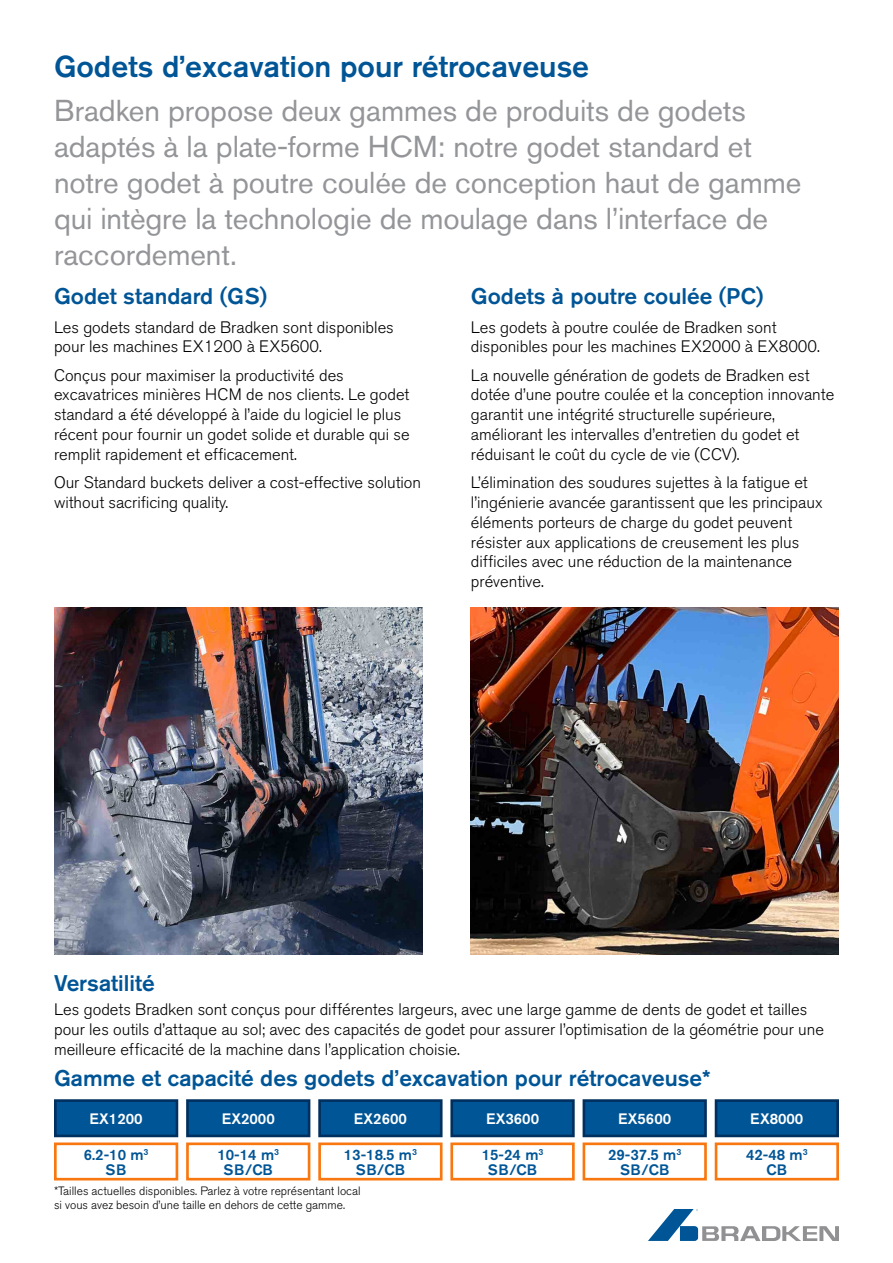
<style>
.page{position:relative;width:893px;height:1263px;background:#fff}
.page>*{position:absolute;margin:0;border:0;box-sizing:border-box;transform-origin:0 0}
.t1{font:30px/36px "Akzidenz Grotesk BE";letter-spacing:-.005em;color:#939598}
.t2{font:500 30px "Akzidenz Grotesk BE";color:#005596}
.t3{font:500 22.5px "Akzidenz Grotesk BE";color:#005596}
.t4{font:300 16.5px/19.8px "Akzidenz Grotesk BE";color:#000}
.t5{font:500 15px/15px "Akzidenz Grotesk BE";color:#005596;text-align:center}
.t6{font:500 15px "Akzidenz Grotesk BE";color:#fff}
.t7{font:300 12px/14.4px "Akzidenz Grotesk BE";color:#000}
</style>
<div class="page">
<svg style="left:648px;top:1209px;width:191px;height:32px"></svg>
<div style="left:54px;top:1099px;width:124px;height:38px;background:#005596;border:3px solid #00305f"></div>
<div style="left:54px;top:1142px;width:124px;height:38px;border:3px solid #f9770f"></div>
<div style="left:186px;top:1099px;width:124px;height:38px;background:#005596;border:3px solid #00305f"></div>
<div style="left:186px;top:1142px;width:124px;height:38px;border:3px solid #f9770f"></div>
<div style="left:318px;top:1099px;width:125px;height:38px;background:#005596;border:3px solid #00305f"></div>
<div style="left:318px;top:1142px;width:125px;height:38px;border:3px solid #f9770f"></div>
<div style="left:450px;top:1099px;width:125px;height:38px;background:#005596;border:3px solid #00305f"></div>
<div style="left:450px;top:1142px;width:125px;height:38px;border:3px solid #f9770f"></div>
<div style="left:715px;top:1099px;width:124px;height:38px;background:#005596;border:3px solid #00305f"></div>
<div style="left:583px;top:1099px;width:124px;height:38px;background:#005596;border:3px solid #00305f"></div>
<div style="left:715px;top:1142px;width:124px;height:38px;border:3px solid #f9770f"></div>
<div style="left:583px;top:1142px;width:124px;height:38px;border:3px solid #f9770f"></div>
<img style="left:471px;top:607px;width:368px;height:347px">
<img style="left:54px;top:607px;width:368px;height:347px">
<h1 class="t2" style="left:54px;top:48px;width:537px">Godets d’excavation pour rétrocaveuse</h1>
<h1 class="t1" style="left:54px;top:92px;width:749px">Bradken propose deux gammes de produits de godets adaptés à la plate-forme HCM: notre godet standard et notre godet à poutre coulée de conception haut de gamme qui intègre la technologie de moulage dans l’interface de raccordement.</h1>
<h2 class="t3" style="left:54px;top:283px;width:215px">Godet standard (GS)</h2>
<p class="t4" style="left:54px;top:317px;width:341px">Les godets standard de Bradken sont disponibles pour les machines EX1200 à EX5600.</p>
<p class="t4" style="left:54px;top:365px;width:357px">Conçus pour maximiser la productivité des excavatrices minières HCM de nos clients. Le godet standard a été développé à l’aide du logiciel le plus récent pour fournir un godet solide et durable qui se remplit rapidement et efficacement.</p>
<p class="t4" style="left:54px;top:473px;width:369px">Our Standard buckets deliver a cost-effective solution without sacrificing quality.</p>
<h2 class="t3" style="left:471px;top:283px;width:294px">Godets à poutre coulée (PC)</h2>
<p class="t4" style="left:471px;top:317px;width:350px">Les godets à poutre coulée de Bradken sont disponibles pour les machines EX2000 à EX8000.</p>
<p class="t4" style="left:471px;top:365px;width:365px">La nouvelle génération de godets de Bradken est dotée d’une poutre coulée et la conception innovante garantit une intégrité structurelle supérieure, améliorant les intervalles d’entretien du godet et réduisant le coût du cycle de vie (CCV).</p>
<p class="t4" style="left:471px;top:473px;width:353px">L’élimination des soudures sujettes à la fatigue et l’ingénierie avancée garantissent que les principaux éléments porteurs de charge du godet peuvent résister aux applications de creusement les plus difficiles avec une réduction de la maintenance préventive.</p>
<h2 class="t3" style="left:54px;top:969px;width:102px">Versatilité</h2>
<p class="t4" style="left:54px;top:1000px;width:771px">Les godets Bradken sont conçus pour différentes largeurs, avec une large gamme de dents de godet et tailles pour les outils d’attaque au sol; avec des capacités de godet pour assurer l’optimisation de la géométrie pour une meilleure efficacité de la machine dans l’application choisie.</p>
<h2 class="t3" style="left:54px;top:1064px;width:658px">Gamme et capacité des godets d’excavation pour rétrocaveuse*</h2>
<p class="t6" style="left:90px;top:1109px;width:55px">EX1200</p>
<p class="t5" style="left:84px;top:1146px;width:66px">6.2-10 m<sup>3<br></sup>SB</p>
<p class="t6" style="left:222px;top:1109px;width:55px">EX2000</p>
<p class="t5" style="left:217px;top:1146px;width:63px">10-14 m<sup>3<br></sup>SB/CB</p>
<p class="t6" style="left:354px;top:1109px;width:55px">EX2600</p>
<p class="t5" style="left:344px;top:1146px;width:75px">13-18.5 m<sup>3<br></sup>SB/CB</p>
<p class="t7" style="left:54px;top:1183px;width:308px">*Tailles actuelles disponibles. Parlez à votre représentant local si vous avez besoin d’une taille en dehors de cette gamme.</p>
<p class="t6" style="left:486px;top:1109px;width:55px">EX3600</p>
<p class="t5" style="left:482px;top:1146px;width:63px">15-24 m<sup>3<br></sup>SB/CB</p>
<p class="t6" style="left:618px;top:1109px;width:55px">EX5600</p>
<p class="t6" style="left:750px;top:1109px;width:55px">EX8000</p>
<p class="t5" style="left:746px;top:1146px;width:63px">42-48 m<sup>3<br></sup>CB</p>
<p class="t5" style="left:608px;top:1146px;width:75px">29-37.5 m<sup>3<br></sup>SB/CB</p>
</div>
